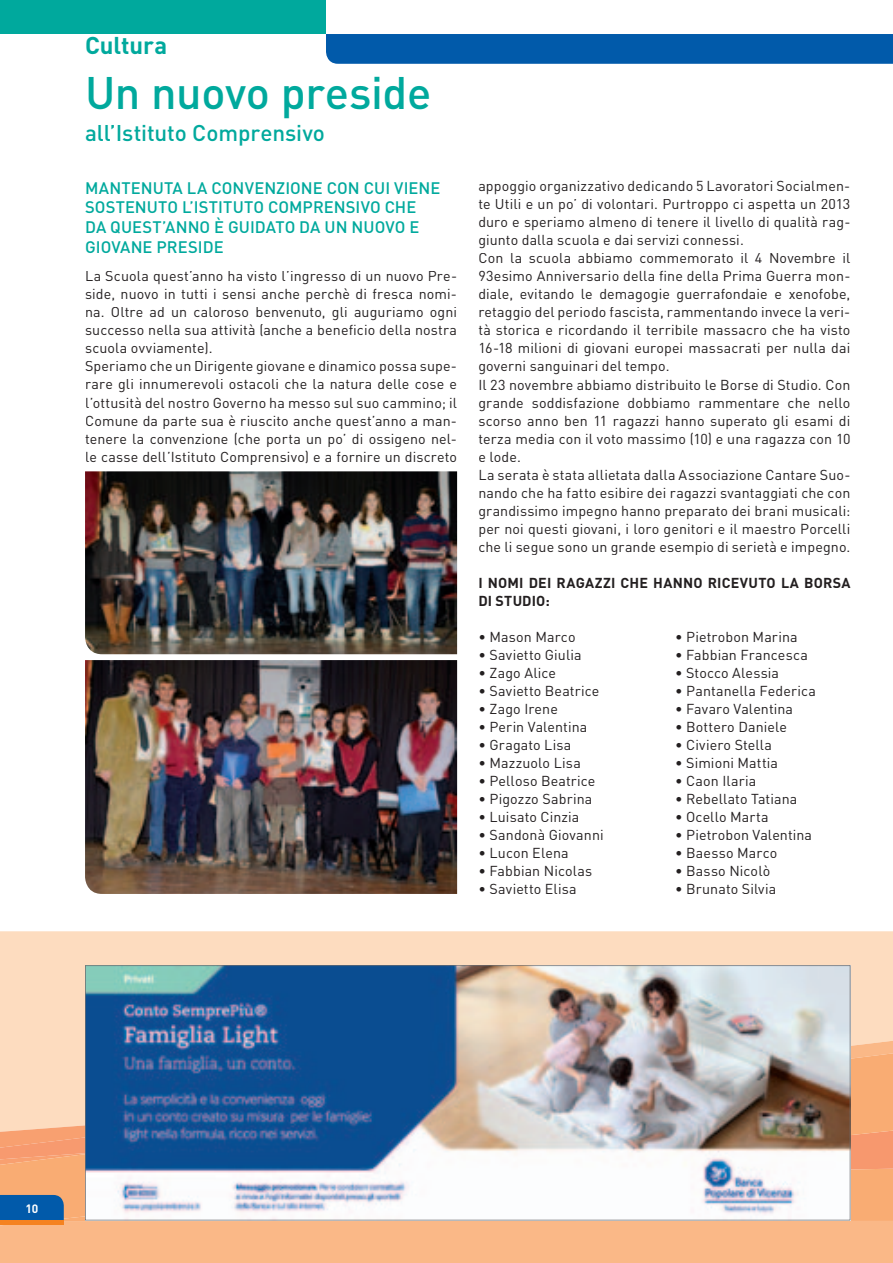
<style>
.page{position:relative;width:893px;height:1263px;background:#fff}
.page>*{position:absolute;margin:0;border:0;box-sizing:border-box;transform-origin:0 0}
.t1{font:500 45px "DIN";letter-spacing:-.01em;color:#00a99d}
.t2{font:700 24px "DIN";color:#00a99d}
.t3{font:500 22.5px "DIN";letter-spacing:-.005em;color:#00a99d}
.t4{font:500 16.5px/19.8px "DIN";color:#00a99d}
.t5{font:14.25px/18px "DIN";letter-spacing:.01em;color:#231f20}
.t6{font:700 14.25px/18px "DIN";letter-spacing:.01em;color:#231f20}
.t7{font:700 12px "DIN";color:#fff}
</style>
<div class="page">
<div style="left:0;top:931px;width:893px;height:110px;background:#fddcbf"></div>
<div style="left:0;top:1041px;width:893px;height:222px;background:#fab887"></div>
<svg style="left:0;top:1053px;width:893px;height:172px;background:#fbc59c"></svg>
<svg style="left:0;top:1105px;width:893px;height:116px;background:#dba685"></svg>
<div style="left:0;top:1220px;width:64px;height:5px;background:#f58220"></div>
<div style="left:0;top:0;width:326px;height:34px;background:#00a99d"></div>
<div style="left:326px;top:34px;width:567px;height:30px;background:#015aaa"></div>
<img style="left:85px;top:471px;width:372px;height:183px">
<img style="left:85px;top:660px;width:372px;height:234px">
<img style="left:85px;top:965px;width:765px;height:255px">
<h2 class="t2" style="left:85px;top:30px;width:84px">Cultura</h2>
<h1 class="t1" style="left:85px;top:64px;width:348px">Un nuovo preside</h1>
<h3 class="t3" style="left:85px;top:118px;width:241px">all’Istituto Comprensivo</h3>
<p class="t4" style="left:85px;top:177px;width:357px">MANTENUTA LA CONVENZIONE CON CUI VIENE<br>SOSTENUTO L’ISTITUTO COMPRENSIVO CHE<br>DA QUEST’ANNO È GUIDATO DA UN NUOVO E<br>GIOVANE PRESIDE</p>
<p class="t5" style="left:85px;top:267px;width:374px">La Scuola quest’anno ha visto l’ingresso di un nuovo Pre&shy;side, nuovo in tutti i sensi anche perchè di fresca nomi&shy;na. Oltre ad un caloroso benvenuto, gli auguriamo ogni successo nella sua attività (anche a beneficio della nostra scuola ovviamente).<br>Speriamo che un Dirigente giovane e dinamico possa supe&shy;rare gli innumerevoli ostacoli che la natura delle cose e l’ottusità del nostro Governo ha messo sul suo cammino; il Comune da parte sua è riuscito anche quest’anno a man&shy;tenere la convenzione (che porta un po’ di ossigeno nel&shy;le casse dell’Istituto Comprensivo) e a fornire un discreto</p>
<p class="t5" style="left:478px;top:177px;width:374px">appoggio organizzativo dedicando 5 Lavoratori Socialmen&shy;te Utili e un po’ di volontari. Purtroppo ci aspetta un 2013 duro e speriamo almeno di tenere il livello di qualità rag&shy;giunto dalla scuola e dai servizi connessi.<br>Con la scuola abbiamo commemorato il 4 Novembre il 93esimo Anniversario della fine della Prima Guerra mon&shy;diale, evitando le demagogie guerrafondaie e xenofobe, retaggio del periodo fascista, rammentando invece la veri&shy;tà storica e ricordando il terribile massacro che ha visto 16-18 milioni di giovani europei massacrati per nulla dai governi sanguinari del tempo.<br>Il 23 novembre abbiamo distribuito le Borse di Studio. Con grande soddisfazione dobbiamo rammentare che nello scorso anno ben 11 ragazzi hanno superato gli esami di terza media con il voto massimo (10) e una ragazza con 10 e lode.<br>La serata è stata allietata dalla Associazione Cantare Suo&shy;nando che ha fatto esibire dei ragazzi svantaggiati che con grandissimo impegno hanno preparato dei brani musicali: per noi questi giovani, i loro genitori e il maestro Porcelli che li segue sono un grande esempio di serietà e impegno.</p>
<p class="t6" style="left:478px;top:573px;width:374px">I NOMI DEI RAGAZZI CHE HANNO RICEVUTO LA BORSA<br>DI STUDIO:</p>
<p class="t5" style="left:478px;top:627px;width:99px">• Mason Marco</p>
<p class="t5" style="left:478px;top:645px;width:105px">• Savietto Giulia</p>
<p class="t5" style="left:478px;top:663px;width:79px">• Zago Alice</p>
<p class="t5" style="left:478px;top:681px;width:122px">• Savietto Beatrice</p>
<p class="t5" style="left:478px;top:699px;width:81px">• Zago Irene</p>
<p class="t5" style="left:478px;top:717px;width:110px">• Perin Valentina</p>
<p class="t5" style="left:478px;top:735px;width:95px">• Gragato Lisa</p>
<p class="t5" style="left:478px;top:753px;width:104px">• Mazzuolo Lisa</p>
<p class="t5" style="left:478px;top:771px;width:119px">• Pelloso Beatrice</p>
<p class="t5" style="left:478px;top:789px;width:115px">• Pigozzo Sabrina</p>
<p class="t5" style="left:478px;top:807px;width:102px">• Luisato Cinzia</p>
<p class="t5" style="left:478px;top:825px;width:127px">• Sandonà Giovanni</p>
<p class="t5" style="left:478px;top:843px;width:92px">• Lucon Elena</p>
<p class="t5" style="left:478px;top:861px;width:115px">• Fabbian Nicolas</p>
<p class="t5" style="left:478px;top:879px;width:100px">• Savietto Elisa</p>
<p class="t5" style="left:675px;top:627px;width:124px">• Pietrobon Marina</p>
<p class="t5" style="left:675px;top:645px;width:134px">• Fabbian Francesca</p>
<p class="t5" style="left:675px;top:663px;width:106px">• Stocco Alessia</p>
<p class="t5" style="left:675px;top:681px;width:142px">• Pantanella Federica</p>
<p class="t5" style="left:675px;top:699px;width:120px">• Favaro Valentina</p>
<p class="t5" style="left:675px;top:717px;width:113px">• Bottero Daniele</p>
<p class="t5" style="left:675px;top:735px;width:98px">• Civiero Stella</p>
<p class="t5" style="left:675px;top:753px;width:104px">• Simioni Mattia</p>
<p class="t5" style="left:675px;top:771px;width:83px">• Caon Ilaria</p>
<p class="t5" style="left:675px;top:789px;width:124px">• Rebellato Tatiana</p>
<p class="t5" style="left:675px;top:807px;width:95px">• Ocello Marta</p>
<p class="t5" style="left:675px;top:825px;width:139px">• Pietrobon Valentina</p>
<p class="t5" style="left:675px;top:843px;width:104px">• Baesso Marco</p>
<p class="t5" style="left:675px;top:861px;width:97px">• Basso Nicolò</p>
<p class="t5" style="left:675px;top:879px;width:103px">• Brunato Silvia</p>
<p class="t7" style="left:25px;top:1201px;width:15px">10</p>
</div>
